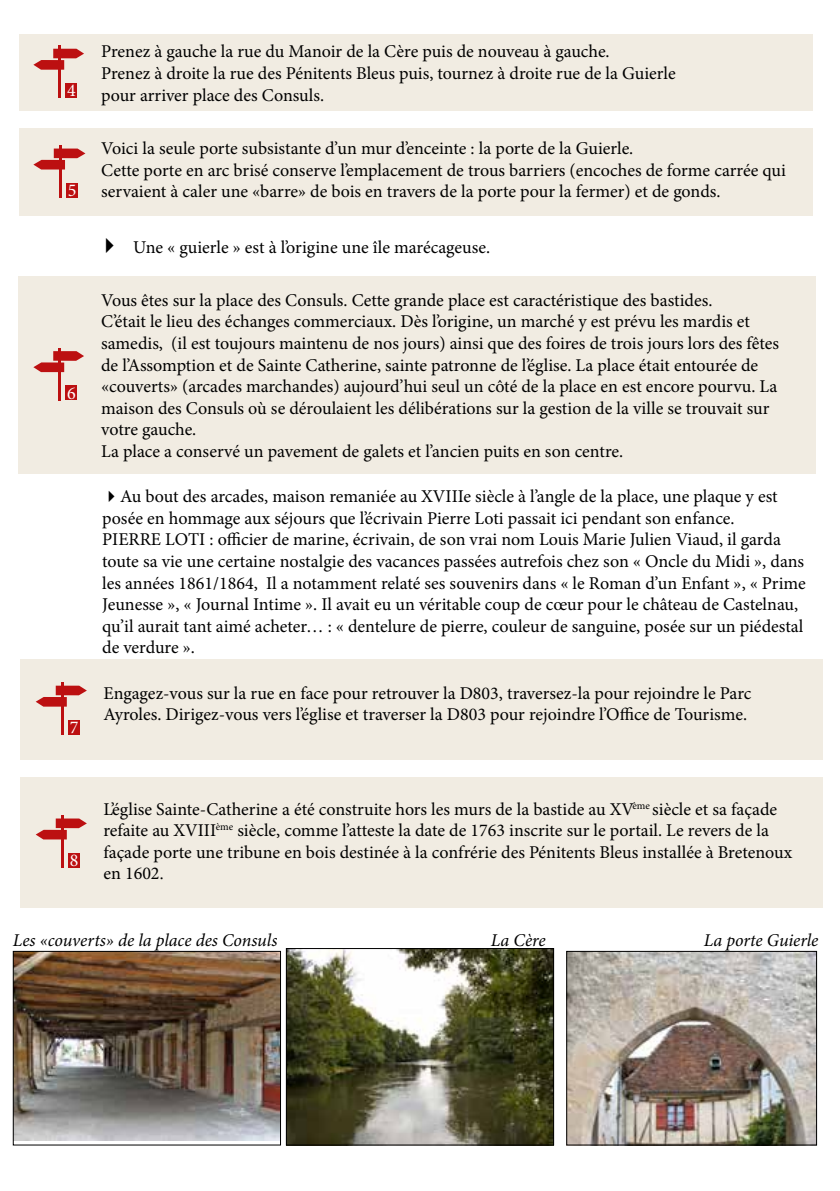
<style>
.page{position:relative;width:840px;height:1191px;background:#fff}
.page>*{position:absolute;margin:0;border:0;box-sizing:border-box;transform-origin:0 0}
.t1{font:18px/21.6px "Minion Pro";color:#000}
.t2{font:italic 18px "Minion Pro";letter-spacing:-.005em;color:#000}
.t3{font:18px "Minion Pro";color:#fff}
</style>
<div class="page">
<img style="left:288px;top:950px;width:264px;height:193px">
<div style="left:286px;top:948px;width:268px;height:197px;border:1px solid #000"></div>
<img style="left:15px;top:953px;width:264px;height:188px">
<div style="left:13px;top:951px;width:268px;height:194px;border:1px solid #000"></div>
<img style="left:568px;top:953px;width:246px;height:190px">
<div style="left:566px;top:951px;width:250px;height:194px;border:1px solid #000"></div>
<div style="left:21px;top:659px;width:801px;height:100px;background:#f1ece2"></div>
<svg style="left:36px;top:685px;width:51px;height:21px"></svg>
<hr style="left:61px;top:682px;width:3px;height:52px;background:#bc1011">
<div style="left:68px;top:720px;width:11px;height:14px;background:#bc1011"></div>
<div style="left:19px;top:34px;width:793px;height:77px;background:#f1ece2"></div>
<svg style="left:33px;top:49px;width:51px;height:21px"></svg>
<hr style="left:58px;top:46px;width:3px;height:52px;background:#bc1011">
<div style="left:65px;top:83px;width:12px;height:15px;background:#bc1011"></div>
<div style="left:19px;top:128px;width:793px;height:88px;background:#f1ece2"></div>
<svg style="left:33px;top:149px;width:52px;height:20px"></svg>
<hr style="left:59px;top:145px;width:3px;height:52px;background:#bc1011">
<div style="left:66px;top:183px;width:12px;height:15px;background:#bc1011"></div>
<div style="left:19px;top:276px;width:796px;height:197px;background:#f1ece2"></div>
<svg style="left:33px;top:351px;width:51px;height:21px"></svg>
<hr style="left:58px;top:348px;width:3px;height:52px;background:#bc1011">
<div style="left:65px;top:385px;width:12px;height:15px;background:#bc1011"></div>
<div style="left:21px;top:777px;width:801px;height:130px;background:#f1ece2"></div>
<svg style="left:36px;top:818px;width:51px;height:21px"></svg>
<hr style="left:61px;top:815px;width:3px;height:52px;background:#bc1011">
<div style="left:68px;top:853px;width:11px;height:14px;background:#bc1011"></div>
<p class="t3" style="left:67px;top:79px;width:10px">4</p>
<p class="t3" style="left:68px;top:178px;width:10px">5</p>
<p class="t3" style="left:67px;top:381px;width:10px">6</p>
<p class="t3" style="left:70px;top:715px;width:10px">7</p>
<p class="t1" style="left:101px;top:41px;width:575px">Prenez à gauche la rue du Manoir de la Cère puis de nouveau à gauche.<br>Prenez à droite la rue des Pénitents Bleus puis, tournez à droite rue de la Guierle pour arriver place des Consuls.</p>
<p class="t1" style="left:101px;top:138px;width:686px">Voici la seule porte subsistante d’un mur d’enceinte : la porte de la Guierle.<br>Cette porte en arc brisé conserve l’emplacement de trous barriers (encoches de forme carrée qui servaient à caler une «barre» de bois en travers de la porte pour la fermer) et de gonds.</p>
<p class="t1" style="left:97px;top:236px;width:394px">✔ Une « guierle » est à l’origine une île marécageuse.</p>
<p class="t1" style="left:101px;top:289px;width:679px">Vous êtes sur la place des Consuls. Cette grande place est caractéristique des bastides.<br>C’était le lieu des échanges commerciaux. Dès l’origine, un marché y est prévu les mardis et samedis, (il est toujours maintenu de nos jours) ainsi que des foires de trois jours lors des fêtes de l’Assomption et de Sainte Catherine, sainte patronne de l’église. La place était entourée de «couverts» (arcades marchandes) aujourd’hui seul un côté de la place en est encore pourvu. La maison des Consuls où se déroulaient les délibérations sur la gestion de la ville se trouvait sur votre gauche.<br>La place a conservé un pavement de galets et l’ancien puits en son centre.</p>
<p class="t1" style="left:102px;top:485px;width:704px">✔Au bout des arcades, maison remaniée au XVIIIe siècle à l’angle de la place, une plaque y est posée en hommage aux séjours que l’écrivain Pierre Loti passait ici pendant son enfance.<br>PIERRE LOTI : officier de marine, écrivain, de son vrai nom Louis Marie Julien Viaud, il garda toute sa vie une certaine nostalgie des vacances passées autrefois chez son « Oncle du Midi », dans les années 1861/1864, Il a notamment relaté ses souvenirs dans « le Roman d’un Enfant », « Prime Jeunesse », « Journal Intime ». Il avait eu un véritable coup de cœur pour le château de Castelnau, qu’il aurait tant aimé acheter… : « dentelure de pierre, couleur de sanguine, posée sur un piédestal de verdure ».</p>
<p class="t1" style="left:103px;top:682px;width:649px">Engagez-vous sur la rue en face pour retrouver la D803, traversez-la pour rejoindre le Parc<br>Ayroles. Dirigez-vous vers l’église et traverser la D803 pour rejoindre l’Office de Tourisme.</p>
<p class="t3" style="left:70px;top:848px;width:10px">8</p>
<p class="t1" style="left:103px;top:798px;width:690px">L’église Sainte-Catherine a été construite hors les murs de la bastide au XV<sup>ème</sup> siècle et sa façade refaite au XVIII<sup>ème</sup> siècle, comme l’atteste la date de 1763 inscrite sur le portail. Le revers de la façade porte une tribune en bois destinée à la confrérie des Pénitents Bleus installée à Bretenoux en 1602</p>
<p class="t2" style="left:13px;top:927px;width:266px">Les «couverts» de la place des Consuls</p>
<p class="t2" style="left:490px;top:927px;width:56px">La Cère</p>
<p class="t2" style="left:703px;top:927px;width:116px">La porte Guierle</p>
</div>
